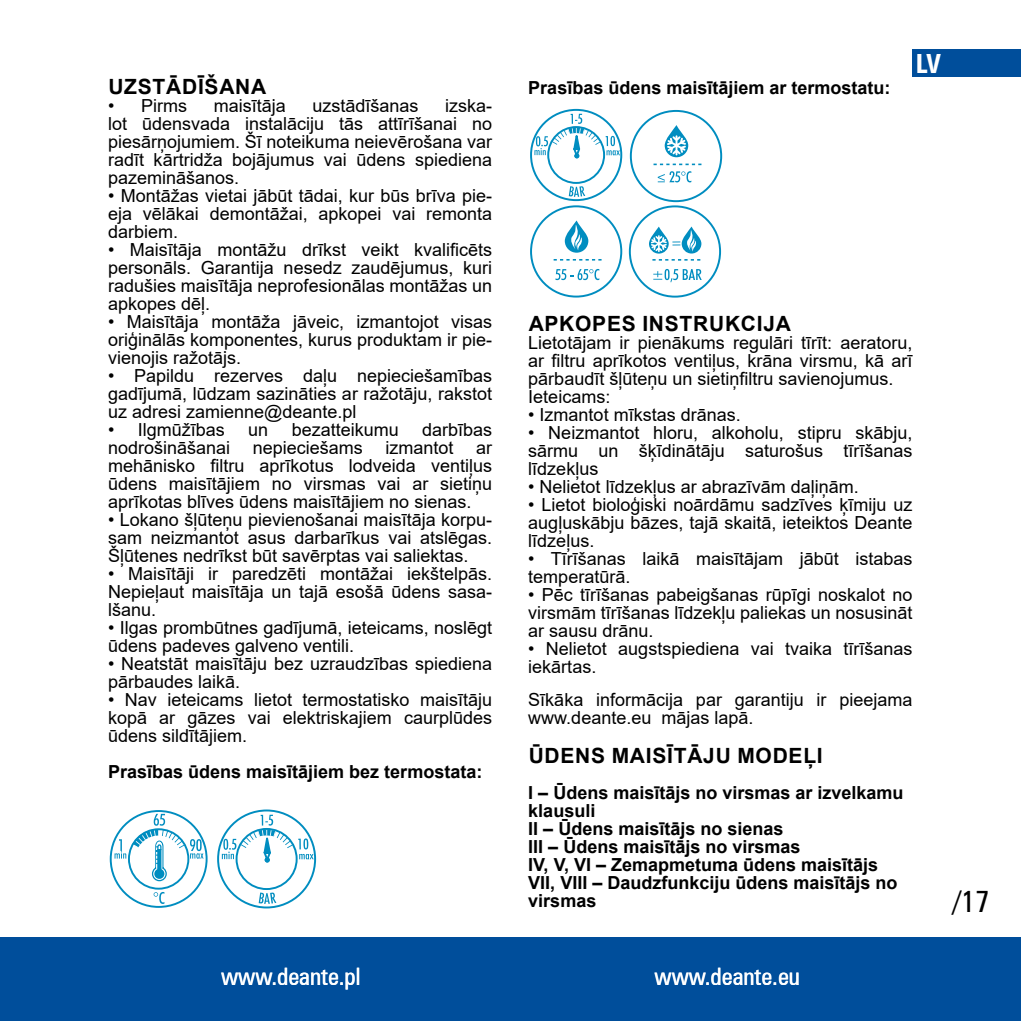
<style>
.page{position:relative;width:1021px;height:1021px;background:#fff}
.page>*{position:absolute;margin:0;border:0;box-sizing:border-box;transform-origin:0 0}
.t1{font:30px "Zurich Cn AT";color:#000}
.t2{font:24px "Zurich Cn AT";color:#fff}
.t3{font:700 24px "Zurich Cn PL";color:#fff}
.t4{font:700 21px "Arial";letter-spacing:.035em;color:#000}
.t5{font:18px/18px "Arial";color:#000;text-align:justify}
.t6{font:700 18px/18px "Arial";color:#000}
</style>
<div class="page">
<div style="left:0;top:936px;width:1020px;height:84px;background:#004e9b"></div>
<div style="left:912px;top:49px;width:108px;height:28px;background:#004e9b"></div>
<div style="left:217px;top:809px;width:99px;height:99px;border:2px solid #008dc0;border-radius:50%"></div>
<div style="left:235px;top:828px;width:62px;height:62px;border:2px solid #008dc0;border-radius:50%"></div>
<svg style="left:259px;top:892px;width:17px;height:11px"></svg>
<svg style="left:222px;top:814px;width:92px;height:48px"></svg>
<div style="left:110px;top:810px;width:97px;height:97px;border:2px solid #008dc0;border-radius:50%"></div>
<div style="left:128px;top:828px;width:61px;height:61px;border:2px solid #008dc0;border-radius:50%"></div>
<svg style="left:154px;top:892px;width:10px;height:11px"></svg>
<svg style="left:132px;top:813px;width:72px;height:68px"></svg>
<svg style="left:115px;top:839px;width:11px;height:19px"></svg>
<svg style="left:565px;top:220px;width:23px;height:33px"></svg>
<svg style="left:569px;top:225px;width:14px;height:26px"></svg>
<div style="left:530px;top:205px;width:92px;height:92px;border:2px solid #008dc0;border-radius:50%"></div>
<svg style="left:553px;top:259px;width:48px;height:1px"></svg>
<div style="left:629px;top:205px;width:92px;height:92px;border:2px solid #008dc0;border-radius:50%"></div>
<svg style="left:652px;top:259px;width:48px;height:2px"></svg>
<svg style="left:681px;top:226px;width:20px;height:27px"></svg>
<svg style="left:649px;top:226px;width:48px;height:27px"></svg>
<svg style="left:555px;top:269px;width:44px;height:11px"></svg>
<svg style="left:653px;top:269px;width:48px;height:13px"></svg>
<svg style="left:534px;top:109px;width:189px;height:94px"></svg>
<p class="t4" style="left:108px;top:72px;width:159px">UZSTĀDĪŠANA</p>
<p class="t5" style="left:108px;top:97px;width:80px">• Pirms</p>
<p class="t5" style="left:214px;top:97px;width:74px">maisītāja</p>
<p class="t5" style="left:312px;top:97px;width:108px">uzstādīšanas</p>
<p class="t5" style="left:108px;top:97px;width:386px;text-indent:337px">izska&shy;lot ūdensvada instalāciju tās attīrīšanai no piesārņojumiem. Šī noteikuma neievērošana var radīt kārtridža bojājumus vai ūdens spiediena pazemināšanos.</p>
<p class="t5" style="left:108px;top:187px;width:386px">• Montāžas vietai jābūt tādai, kur būs brīva pie&shy;eja vēlākai demontāžai, apkopei vai remonta darbiem.</p>
<p class="t5" style="left:108px;top:241px;width:386px">• Maisītāja montāžu drīkst veikt kvalificēts personāls. Garantija nesedz zaudējumus, kuri radušies maisītāja neprofesionālas montāžas un apkopes dēļ.</p>
<p class="t5" style="left:108px;top:313px;width:386px">• Maisītāja montāža jāveic, izmantojot visas oriģinālās komponentes, kurus produktam ir pie&shy;vienojis ražotājs.</p>
<p class="t5" style="left:108px;top:367px;width:386px">• Papildu rezerves daļu nepieciešamības gadījumā, lūdzam sazināties ar ražotāju, rakstot uz adresi zamienne@deante.pl</p>
<p class="t5" style="left:108px;top:421px;width:118px">• Ilgmūžības</p>
<p class="t5" style="left:248px;top:421px;width:22px">un</p>
<p class="t5" style="left:292px;top:421px;width:109px">bezatteikumu</p>
<p class="t5" style="left:422px;top:421px;width:72px">darbības</p>
<p class="t5" style="left:108px;top:439px;width:124px">nodrošināšanai</p>
<p class="t5" style="left:253px;top:439px;width:112px">nepieciešams</p>
<p class="t5" style="left:385px;top:439px;width:70px">izmantot</p>
<p class="t5" style="left:108px;top:439px;width:386px;text-indent:368px">ar mehānisko filtru aprīkotus lodveida ventiļus ūdens maisītājiem no virsmas vai ar sietiņu aprīkotas blīves ūdens maisītājiem no sienas.</p>
<p class="t5" style="left:108px;top:511px;width:386px">• Lokano šļūteņu pievienošanai maisītāja korpu&shy;sam neizmantot asus darbarīkus vai atslēgas.<br>Šļūtenes nedrīkst būt savērptas vai saliektas.</p>
<p class="t5" style="left:108px;top:565px;width:386px">• Maisītāji ir paredzēti montāžai iekštelpās.<br>Nepieļaut maisītāja un tajā esošā ūdens sasa&shy;lšanu.</p>
<p class="t5" style="left:108px;top:619px;width:386px">• Ilgas prombūtnes gadījumā, ieteicams, noslēgt ūdens padeves galveno ventili.</p>
<p class="t5" style="left:108px;top:655px;width:385px">• Neatstāt maisītāju bez uzraudzības spiediena pārbaudes laikā.</p>
<p class="t5" style="left:108px;top:691px;width:386px">• Nav ieteicams lietot termostatisko maisītāju kopā ar gāzes vai elektriskajiem caurplūdes ūdens sildītājiem.</p>
<p class="t6" style="left:108px;top:763px;width:376px">Prasības ūdens maisītājiem bez termostata:</p>
<p class="t6" style="left:528px;top:79px;width:364px">Prasības ūdens maisītājiem ar termostatu:</p>
<h2 class="t3" style="left:915px;top:47px;width:27px">LV</h2>
<p class="t4" style="left:528px;top:309px;width:264px">APKOPES INSTRUKCIJA</p>
<p class="t5" style="left:528px;top:334px;width:386px;text-align:left">Lietotājam ir pienākums regulāri tīrīt: aeratoru, ar filtru aprīkotos ventiļus, krāna virsmu, kā arī pārbaudīt šļūteņu un sietiņfiltru savienojumus.<br>Ieteicams:</p>
<p class="t5" style="left:528px;top:406px;width:214px">• Izmantot mīkstas drānas.</p>
<p class="t5" style="left:528px;top:424px;width:386px">• Neizmantot hloru, alkoholu, stipru skābju, sārmu un šķīdinātāju saturošus tīrīšanas līdzekļus</p>
<p class="t5" style="left:528px;top:478px;width:332px">• Nelietot līdzekļus ar abrazīvām daļiņām.</p>
<p class="t5" style="left:528px;top:496px;width:386px">• Lietot bioloģiski noārdāmu sadzīves ķīmiju uz augļuskābju bāzes, tajā skaitā, ieteiktos Deante līdzeļus.</p>
<p class="t5" style="left:528px;top:550px;width:386px">• Tīrīšanas laikā maisītājam jābūt istabas temperatūrā.</p>
<p class="t5" style="left:528px;top:586px;width:386px">• Pēc tīrīšanas pabeigšanas rūpīgi noskalot no virsmām tīrīšanas līdzekļu paliekas un nosusināt ar sausu drānu.</p>
<p class="t5" style="left:528px;top:640px;width:386px">• Nelietot augstspiediena vai tvaika tīrīšanas iekārtas.</p>
<p class="t5" style="left:528px;top:691px;width:385px">Sīkāka informācija par garantiju ir pieejama www.deante.eu mājas lapā.</p>
<p class="t4" style="left:528px;top:741px;width:295px">ŪDENS MAISĪTĀJU MODEĻI</p>
<p class="t6" style="left:528px;top:784px;width:377px">I – Ūdens maisītājs no virsmas ar izvelkamu klausuli<br>II – Ūdens maisītājs no sienas<br>III – Ūdens maisītājs no virsmas<br>IV, V, VI – Zemapmetuma ūdens maisītājs<br>VII, VIII – Daudzfunkciju ūdens maisītājs no virsmas</p>
<h1 class="t1" style="left:952px;top:883px;width:39px">/17</h1>
<h2 class="t2" style="left:221px;top:962px;width:141px">www.deante.pl</h2>
<h2 class="t2" style="left:654px;top:962px;width:147px">www.deante.eu</h2>
</div>
